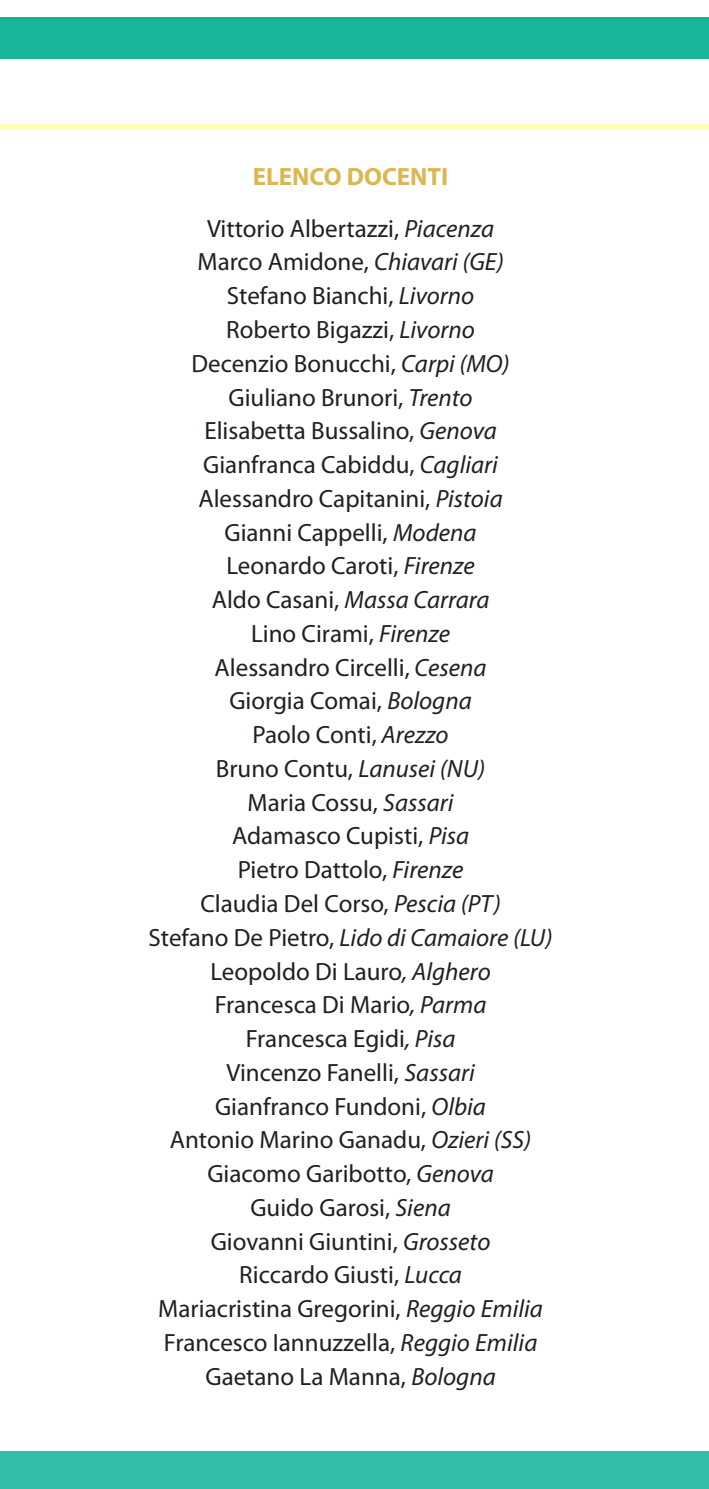
<style>
.page{position:relative;width:709px;height:1489px;background:#fff}
.page>*{position:absolute;margin:0;border:0;box-sizing:border-box;transform-origin:0 0}
.t1{font:25px "Myriad Pro";color:#231f20}
.t2{font:italic 25px "Myriad Pro";color:#231f20}
.t3{font:700 25px "Myriad Pro";color:#dab750}
.s1{font-style:italic}
.s2{font-style:normal}
</style>
<div class="page">
<div style="left:0;top:17px;width:709px;height:42px;background:#17b599"></div>
<div style="left:0;top:1451px;width:709px;height:37px;background:#34bda8"></div>
<div style="left:0;top:124px;width:709px;height:5px;background:#ffffb6"></div>
<p class="t3" style="left:253px;top:161px;width:197px">ELENCO DOCENTI</p>
<p class="t1" style="left:207px;top:215px;width:289px">Vittorio Albertazzi, <span class="s1">Piacenza</span></p>
<p class="t1" style="left:197px;top:248px;width:308px">Marco Amidone, <span class="s1">Chiavari (GE)</span></p>
<p class="t1" style="left:227px;top:282px;width:249px">Stefano Bianchi, <span class="s1">Livorno</span></p>
<p class="t1" style="left:226px;top:316px;width:250px">Roberto Bigazzi, <span class="s1">Livorno</span></p>
<p class="t1" style="left:191px;top:350px;width:320px">Decenzio Bonucchi, <span class="s1">Carpi (MO)</span></p>
<p class="t1" style="left:228px;top:383px;width:245px">Giuliano Brunori, <span class="s1">Trento</span></p>
<p class="t1" style="left:204px;top:417px;width:294px">Elisabetta Bussalino, <span class="s1">Genova</span></p>
<p class="t1" style="left:203px;top:451px;width:296px">Gianfranca Cabiddu, <span class="s1">Cagliari</span></p>
<p class="t1" style="left:198px;top:485px;width:306px">Alessandro Capitanini, <span class="s1">Pistoia</span></p>
<p class="t1" style="left:224px;top:518px;width:253px">Gianni Cappelli, <span class="s1">Modena</span></p>
<p class="t1" style="left:226px;top:552px;width:250px">Leonardo Caroti, <span class="s1">Firenze</span></p>
<p class="t2" style="left:212px;top:584px;width:279px"><span class="s2">Aldo Casani,</span> Massa Carrara</p>
<p class="t1" style="left:251px;top:620px;width:201px">Lino Cirami, <span class="s1">Firenze</span></p>
<p class="t1" style="left:215px;top:653px;width:273px">Alessandro Circelli, <span class="s1">Cesena</span></p>
<p class="t1" style="left:229px;top:687px;width:244px">Giorgia Comai, <span class="s1">Bologna</span></p>
<p class="t1" style="left:252px;top:721px;width:198px">Paolo Conti, <span class="s1">Arezzo</span></p>
<p class="t1" style="left:216px;top:755px;width:271px">Bruno Contu, <span class="s1">Lanusei (NU)</span></p>
<p class="t1" style="left:248px;top:788px;width:207px">Maria Cossu, <span class="s1">Sassari</span></p>
<p class="t1" style="left:232px;top:822px;width:239px">Adamasco Cupisti, <span class="s1">Pisa</span></p>
<p class="t1" style="left:238px;top:856px;width:227px">Pietro Dattolo, <span class="s1">Firenze</span></p>
<p class="t1" style="left:200px;top:890px;width:302px">Claudia Del Corso, <span class="s1">Pescia (PT)</span></p>
<p class="t2" style="left:149px;top:921px;width:405px"><span class="s2">Stefano De Pietro,</span> Lido di Camaiore (LU)</p>
<p class="t1" style="left:210px;top:957px;width:282px">Leopoldo Di Lauro<span class="s1">, Alghero</span></p>
<p class="t1" style="left:215px;top:991px;width:273px">Francesca Di Mario<span class="s1">, Parma</span></p>
<p class="t1" style="left:246px;top:1025px;width:211px">Francesca Egidi<span class="s1">, Pisa</span></p>
<p class="t1" style="left:226px;top:1058px;width:250px">Vincenzo Fanelli, <span class="s1">Sassari</span></p>
<p class="t1" style="left:215px;top:1092px;width:272px">Gianfranco Fundoni, <span class="s1">Olbia</span></p>
<p class="t1" style="left:170px;top:1126px;width:363px">Antonio Marino Ganadu, <span class="s1">Ozieri (SS)</span></p>
<p class="t1" style="left:207px;top:1160px;width:288px">Giacomo Garibotto, <span class="s1">Genova</span></p>
<p class="t1" style="left:250px;top:1193px;width:202px">Guido Garosi, <span class="s1">Siena</span></p>
<p class="t1" style="left:211px;top:1227px;width:281px">Giovanni Giuntini, <span class="s1">Grosseto</span></p>
<p class="t1" style="left:239px;top:1261px;width:224px">Riccardo Giusti, <span class="s1">Lucca</span></p>
<p class="t1" style="left:158px;top:1295px;width:386px">Mariacristina Gregorini, <span class="s1">Reggio Emilia</span></p>
<p class="t1" style="left:164px;top:1328px;width:375px">Francesco Iannuzzella, <span class="s1">Reggio Emilia</span></p>
<p class="t1" style="left:205px;top:1362px;width:292px">Gaetano La Manna, <span class="s1">Bologna</span></p>
</div>
